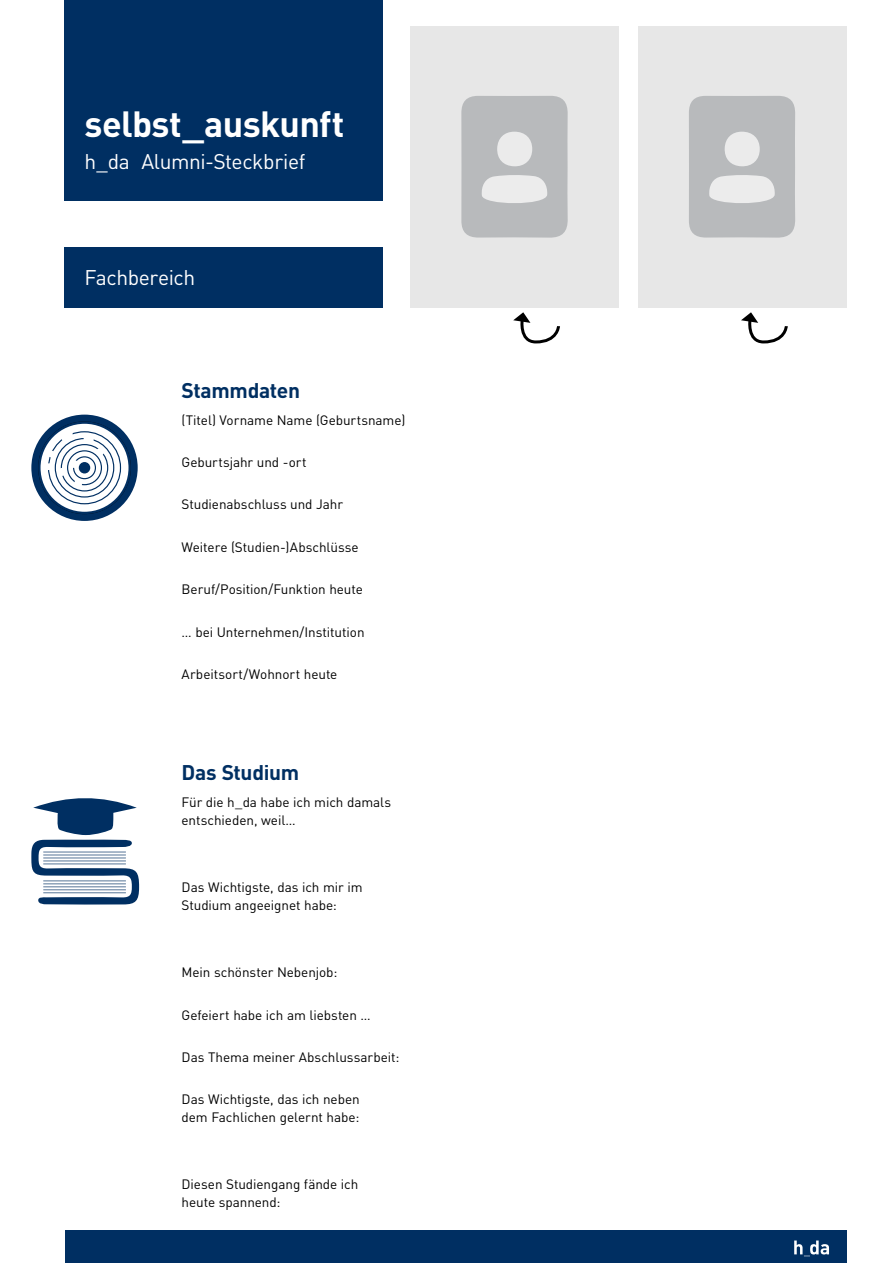
<style>
.page{position:relative;width:893px;height:1263px;background:#fff}
.page>*{position:absolute;margin:0;border:0;box-sizing:border-box;transform-origin:0 0}
._0_Fließtext{font:700 36px "DINOT";letter-spacing:-.02em;color:#fff}
._0_Fließtext-2{font:21px "DINOT";letter-spacing:-.02em;color:#fff}
._0_Fließtext-3{font:700 21px "DINOT";letter-spacing:-.02em;color:#002f62}
._0_Fließtext-4{font:13.5px/18px "DINOT";letter-spacing:-.005em;color:#000}
</style>
<div class="page">
<div style="left:410px;top:26px;width:209px;height:281px;background:#e7e7e7"></div>
<div style="left:638px;top:26px;width:208px;height:281px;background:#e7e7e7"></div>
<svg style="left:31px;top:414px;width:107px;height:107px"></svg>
<div style="left:84px;top:434px;width:10px;height:9px;background:#fff;border-radius:3px"></div>
<div style="left:96px;top:448px;width:8px;height:7px;background:#fff;border-radius:3px"></div>
<div style="left:58px;top:468px;width:8px;height:8px;background:#fff;border-radius:4px"></div>
<div style="left:74px;top:479px;width:8px;height:8px;background:#fff;border-radius:50%"></div>
<div style="left:70px;top:460px;width:8px;height:8px;background:#fff;border-radius:50%"></div>
<svg style="left:31px;top:798px;width:108px;height:106px"></svg>
<div style="left:65px;top:1230px;width:781px;height:33px;background:#002f62"></div>
<svg style="left:794px;top:1240px;width:35px;height:16px"></svg>
<div style="left:65px;top:0;width:318px;height:307px;background:#002f62"></div>
<div style="left:46px;top:202px;width:345px;height:45px;background:#fff"></div>
<svg style="left:461px;top:96px;width:107px;height:142px"></svg>
<svg style="left:689px;top:96px;width:106px;height:142px"></svg>
<svg style="left:513px;top:312px;width:47px;height:32px"></svg>
<svg style="left:741px;top:312px;width:47px;height:32px"></svg>
<p class="_0_Fließtext" style="left:85px;top:100px;width:261px">selbst_auskunft</p>
<p class="_0_Fließtext-2" style="left:85px;top:147px;width:222px">h_da Alumni-Steckbrief</p>
<p class="_0_Fließtext-2" style="left:85px;top:263px;width:112px">Fachbereich</p>
<p class="_0_Fließtext-3" style="left:182px;top:376px;width:120px">Stammdaten</p>
<p class="_0_Fließtext-4" style="left:182px;top:410px;width:225px">(Titel) Vorname Name (Geburtsname)</p>
<p class="_0_Fließtext-4" style="left:182px;top:453px;width:126px">Geburtsjahr und -ort</p>
<p class="_0_Fließtext-4" style="left:182px;top:495px;width:163px">Studienabschluss und Jahr</p>
<p class="_0_Fließtext-4" style="left:182px;top:537px;width:179px">Weitere (Studien-)Abschlüsse</p>
<p class="_0_Fließtext-4" style="left:182px;top:580px;width:183px">Beruf/Position/Funktion heute</p>
<p class="_0_Fließtext-4" style="left:182px;top:622px;width:185px">… bei Unternehmen/Institution</p>
<p class="_0_Fließtext-4" style="left:182px;top:665px;width:157px">Arbeitsort/Wohnort heute</p>
<p class="_0_Fließtext-3" style="left:182px;top:758px;width:119px">Das Studium</p>
<p class="_0_Fließtext-4" style="left:182px;top:792px;width:211px">Für die h_da habe ich mich damals entschieden, weil…</p>
<p class="_0_Fließtext-4" style="left:182px;top:877px;width:182px">Das Wichtigste, das ich mir im<br>Studium angeeignet habe:</p>
<p class="_0_Fließtext-4" style="left:182px;top:962px;width:157px">Mein schönster Nebenjob:</p>
<p class="_0_Fließtext-4" style="left:182px;top:1005px;width:191px">Gefeiert habe ich am liebsten …</p>
<p class="_0_Fließtext-4" style="left:182px;top:1047px;width:220px">Das Thema meiner Abschlussarbeit:</p>
<p class="_0_Fließtext-4" style="left:182px;top:1090px;width:180px">Das Wichtigste, das ich neben dem Fachlichen gelernt habe:</p>
<p class="_0_Fließtext-4" style="left:182px;top:1175px;width:178px">Diesen Studiengang fände ich</p>
<p class="_0_Fließtext-4" style="left:182px;top:1193px;width:101px">heute spannend:</p>
</div>
